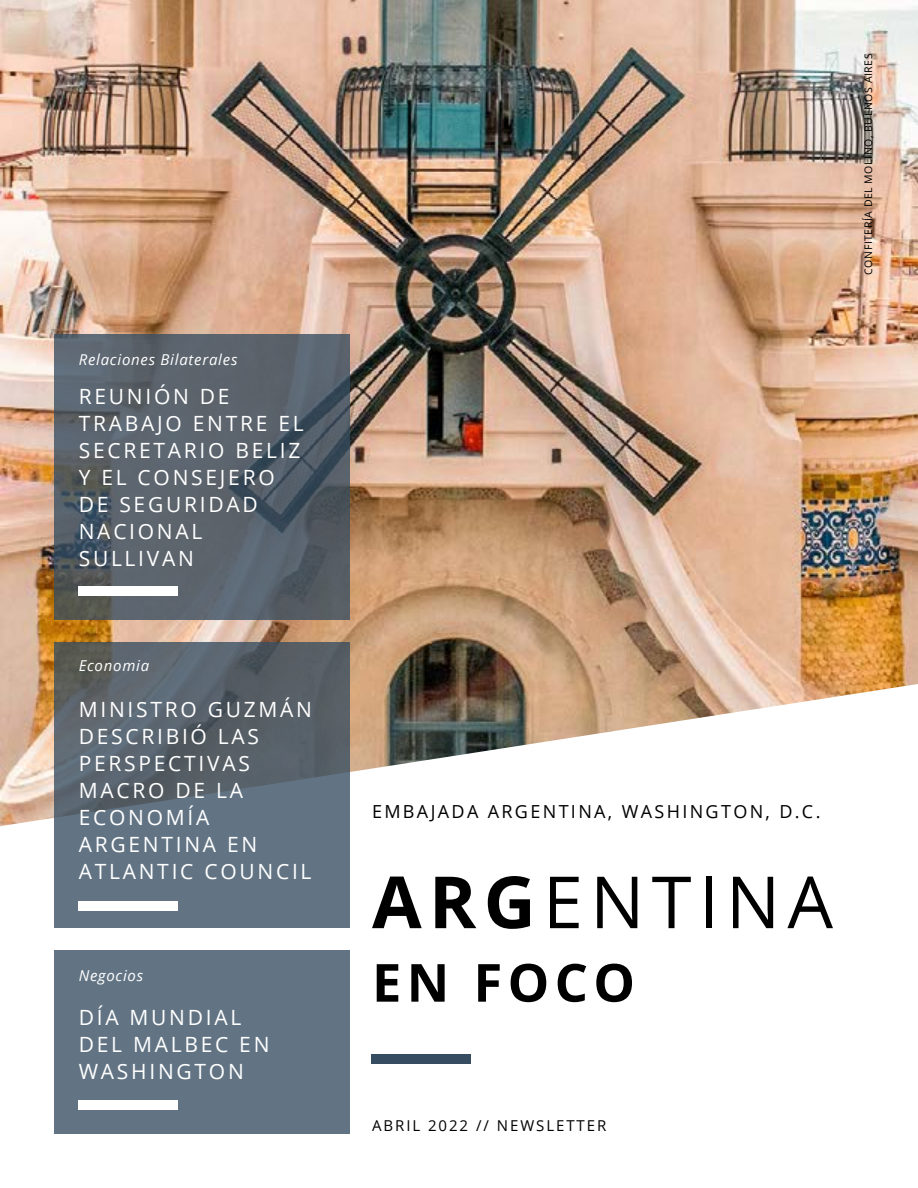
<style>
.page{position:relative;width:918px;height:1188px;background:#fff}
.page>*{position:absolute;margin:0;border:0;box-sizing:border-box;transform-origin:0 0}
.t1{font:72px "Open Sans";letter-spacing:.1em;color:#000}
.t2{font:700 52.5px "Open Sans";letter-spacing:.1em;color:#000}
.t3{font:21px/27px "Open Sans";letter-spacing:.13em;color:#fff}
.t4{font:18px "Open Sans";letter-spacing:.13em;color:#000}
.t5{font:italic 15px "Open Sans";letter-spacing:.05em;color:#fff}
.t6{font:15px "Open Sans";letter-spacing:.13em;color:#000}
.t7{font:10.5px "Open Sans";letter-spacing:.05em;color:#000}
.s1{font-weight:700}
</style>
<div class="page">
<img style="left:0;top:0;width:918px;height:826px">
<div style="left:372px;top:1055px;width:99px;height:9px;background:#364d61"></div>
<div style="left:55px;top:950px;width:295px;height:184px;background:#627484"></div>
<svg style="left:55px;top:642px;width:295px;height:286px;background:#5d6a75"></svg>
<svg style="left:55px;top:334px;width:295px;height:286px;background:#566069"></svg>
<div style="left:79px;top:1100px;width:99px;height:9px;background:#fff"></div>
<div style="left:79px;top:901px;width:99px;height:9px;background:#fff"></div>
<div style="left:79px;top:586px;width:99px;height:9px;background:#fff"></div>
<p class="t5" style="left:79px;top:349px;width:160px">Relaciones Bilaterales</p>
<p class="t3" style="left:79px;top:383px;width:226px">REUNIÓN DE<br>TRABAJO ENTRE EL<br>SECRETARIO BELIZ<br>Y EL CONSEJERO<br>DE SEGURIDAD<br>NACIONAL<br>SULLIVAN</p>
<p class="t5" style="left:79px;top:655px;width:72px">Economia</p>
<p class="t3" style="left:79px;top:696px;width:235px">MINISTRO GUZMÁN<br>DESCRIBIÓ LAS<br>PERSPECTIVAS<br>MACRO DE LA<br>ECONOMÍA<br>ARGENTINA EN<br>ATLANTIC COUNCIL</p>
<p class="t5" style="left:79px;top:965px;width:66px">Negocios</p>
<p class="t3" style="left:79px;top:1003px;width:192px">DÍA MUNDIAL<br>DEL MALBEC EN<br>WASHINGTON</p>
<p class="t7" style="left:861px;top:275px;width:223px;rotate:-90deg">CONFITERÍA DEL MOLINO, BUENOS AIRES</p>
<p class="t4" style="left:372px;top:800px;width:450px">EMBAJADA ARGENTINA, WASHINGTON, D.C.</p>
<h1 class="t1" style="left:372px;top:853px;width:463px"><span class="s1">ARG</span>ENTINA</h1>
<h2 class="t2" style="left:372px;top:946px;width:265px">EN FOCO</h2>
<p class="t6" style="left:372px;top:1115px;width:236px">ABRIL 2022 // NEWSLETTER</p>
</div>
